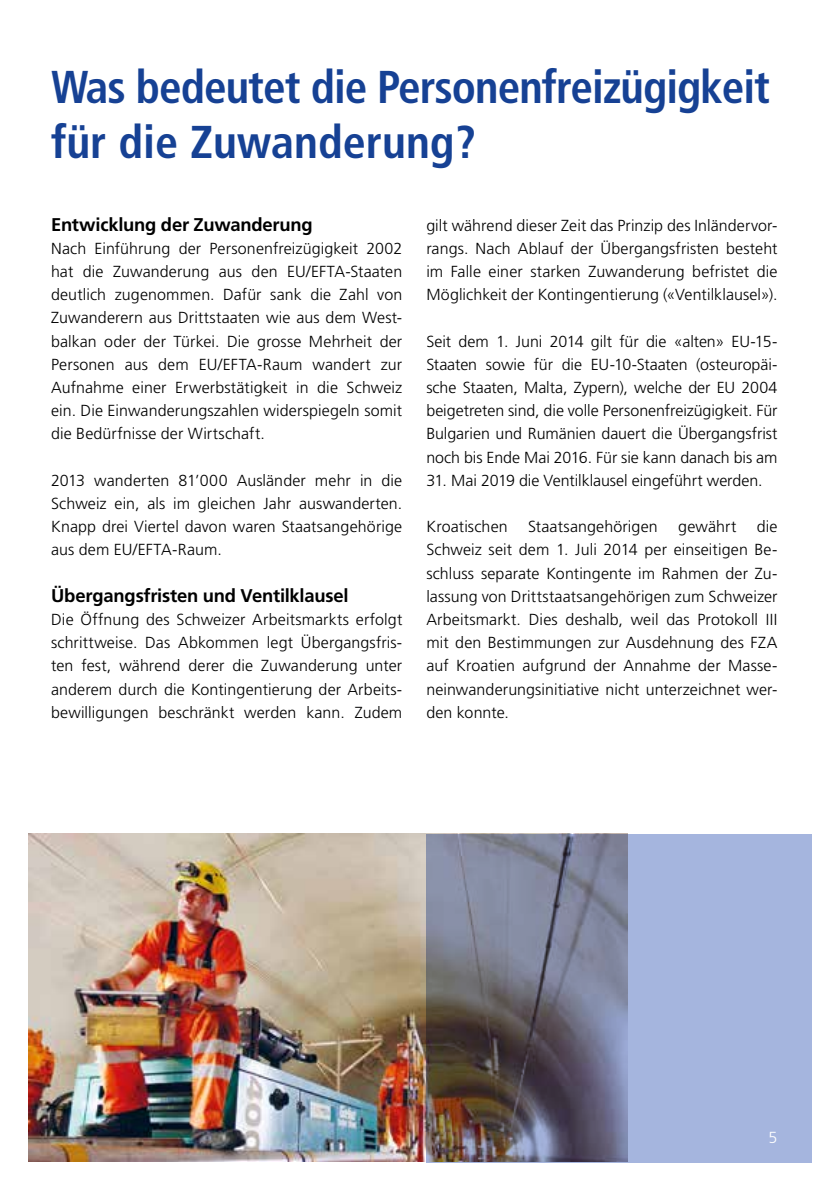
<style>
.page{position:relative;width:840px;height:1191px;background:#fff}
.page>*{position:absolute;margin:0;border:0;box-sizing:border-box;transform-origin:0 0}
.t1{font:700 condensed 46px/55.2px "Frutiger LT Pro";letter-spacing:-.02em;color:#164194}
.t2{font:700 18.4px "Frutiger LT Pro";letter-spacing:-.01em;color:#000}
.t3{font:300 16px/23.2px "Frutiger LT Pro";letter-spacing:.005em;color:#000;text-align:justify}
.t4{font:300 16px "Frutiger LT Pro";color:#fff}
</style>
<div class="page">
<img style="left:28px;top:833px;width:398px;height:328px">
<svg style="left:426px;top:833px;width:385px;height:329px;background:#888fa9"></svg>
<h1 class="t1" style="left:51px;top:59px;width:720px">Was bedeutet die Personenfreizügigkeit für die Zuwanderung?</h1>
<p class="t2" style="left:51px;top:213px;width:263px">Entwicklung der Zuwanderung</p>
<p class="t3" style="left:51px;top:237px;width:352px">Nach Einführung der Personenfreizügigkeit 2002 hat die Zuwanderung aus den EU/EFTA-Staaten deutlich zugenommen. Dafür sank die Zahl von Zuwanderern aus Drittstaaten wie aus dem West&shy;balkan oder der Türkei. Die grosse Mehrheit der Personen aus dem EU/EFTA-Raum wandert zur Aufnahme einer Erwerbstätigkeit in die Schweiz ein. Die Einwanderungszahlen widerspiegeln somit die Bedürfnisse der Wirtschaft.</p>
<p class="t3" style="left:51px;top:469px;width:352px">2013 wanderten 81’000 Ausländer mehr in die Schweiz ein, als im gleichen Jahr auswanderten.<br>Knapp drei Viertel davon waren Staatsangehörige aus dem EU/EFTA-Raum.</p>
<p class="t2" style="left:51px;top:584px;width:299px">Übergangsfristen und Ventilklausel</p>
<p class="t3" style="left:51px;top:608px;width:352px">Die Öffnung des Schweizer Arbeitsmarkts erfolgt schrittweise. Das Abkommen legt Übergangsfris&shy;ten fest, während derer die Zuwanderung unter anderem durch die Kontingentierung der Arbeits&shy;bewilligungen beschränkt werden kann. Zudem</p>
<p class="t3" style="left:426px;top:213px;width:352px">gilt während dieser Zeit das Prinzip des Inländervor&shy;rangs. Nach Ablauf der Übergangsfristen besteht im Falle einer starken Zuwanderung befristet die Möglichkeit der Kontingentierung («Ventilklausel»).</p>
<p class="t3" style="left:426px;top:329px;width:352px">Seit dem 1. Juni 2014 gilt für die «alten» EU-15- Staaten sowie für die EU-10-Staaten (osteuropäi&shy;sche Staaten, Malta, Zypern), welche der EU 2004 beigetreten sind, die volle Personenfreizügigkeit. Für Bulgarien und Rumänien dauert die Übergangsfrist noch bis Ende Mai 2016. Für sie kann danach bis am</p>
<p class="t3" style="left:426px;top:469px;width:337px">31. Mai 2019 die Ventilklausel eingeführt werden.</p>
<p class="t3" style="left:426px;top:515px;width:83px">Kroatischen</p>
<p class="t3" style="left:528px;top:515px;width:131px">Staatsangehörigen</p>
<p class="t3" style="left:678px;top:515px;width:60px">gewährt</p>
<p class="t3" style="left:426px;top:515px;width:352px;text-indent:330px">die Schweiz seit dem 1. Juli 2014 per einseitigen Be&shy;schluss separate Kontingente im Rahmen der Zu&shy;lassung von Drittstaatsangehörigen zum Schweizer Arbeitsmarkt. Dies deshalb, weil das Protokoll III mit den Bestimmungen zur Ausdehnung des FZA auf Kroatien aufgrund der Annahme der Masse&shy;neinwanderungsinitiative nicht unterzeichnet wer&shy;den konnte.</p>
<p class="t4" style="left:768px;top:1127px;width:10px">5</p>
</div>
